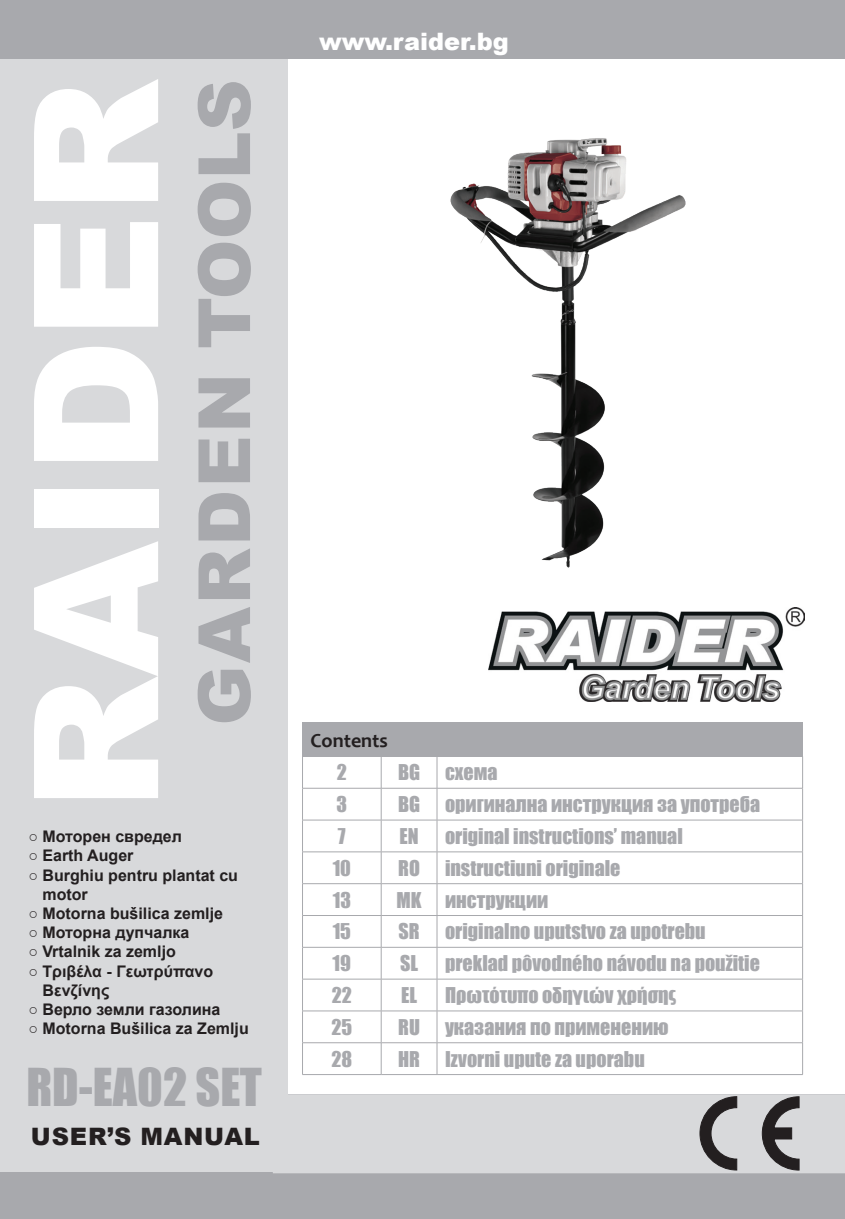
<style>
.page{position:relative;width:845px;height:1219px;background:#fff}
.page>*{position:absolute;margin:0;border:0;box-sizing:border-box;transform-origin:0 0}
.Body_Text_2{font:900 173.4px "Arial";color:#fff}
.Body_Text_2-2{font:900 72px "Arial";letter-spacing:.035em;color:#a8a9ad}
.t1{font:48px "Impact";color:#a8a9ad}
.Body_Text_2-3{font:900 24px "Arial";color:#fff}
.t2{font:900 24px "Arial";letter-spacing:.035em;color:#231f20}
.t3{font:20px "Impact";color:#a8a9ad}
.t4{font:700 20px "Candara";color:#231f20}
.SUB_1{font:700 16px/19.2px "Arial";color:#231f20}
</style>
<div class="page">
<div style="left:1px;top:1094px;width:844px;height:125px;background:#a8a9ad"></div>
<div style="left:0;top:0;width:287px;height:1171px;background:#d8d9db"></div>
<div style="left:0;top:0;width:845px;height:59px;background:#a8a9ad"></div>
<div style="left:302px;top:722px;width:500px;height:34px;background:#a8a9ad"></div>
<hr style="left:802px;top:756px;width:1px;height:32px;background:#a8a9ad">
<hr style="left:381px;top:788px;width:56px;height:1px;background:#a8a9ad">
<hr style="left:437px;top:788px;width:366px;height:1px;background:#a8a9ad">
<hr style="left:802px;top:788px;width:1px;height:32px;background:#a8a9ad">
<hr style="left:302px;top:820px;width:1px;height:32px;background:#a8a9ad">
<hr style="left:381px;top:820px;width:56px;height:1px;background:#a8a9ad">
<hr style="left:381px;top:820px;width:1px;height:32px;background:#a8a9ad">
<hr style="left:437px;top:820px;width:366px;height:1px;background:#a8a9ad">
<hr style="left:437px;top:820px;width:1px;height:32px;background:#a8a9ad">
<hr style="left:802px;top:820px;width:1px;height:32px;background:#a8a9ad">
<hr style="left:302px;top:851px;width:79px;height:1px;background:#a8a9ad">
<hr style="left:302px;top:852px;width:1px;height:31px;background:#a8a9ad">
<hr style="left:381px;top:851px;width:56px;height:1px;background:#a8a9ad">
<hr style="left:381px;top:852px;width:1px;height:31px;background:#a8a9ad">
<hr style="left:437px;top:851px;width:366px;height:1px;background:#a8a9ad">
<hr style="left:437px;top:852px;width:1px;height:31px;background:#a8a9ad">
<hr style="left:802px;top:852px;width:1px;height:31px;background:#a8a9ad">
<hr style="left:302px;top:883px;width:79px;height:1px;background:#a8a9ad">
<hr style="left:302px;top:884px;width:1px;height:31px;background:#a8a9ad">
<hr style="left:381px;top:883px;width:56px;height:1px;background:#a8a9ad">
<hr style="left:381px;top:884px;width:1px;height:31px;background:#a8a9ad">
<hr style="left:437px;top:883px;width:366px;height:1px;background:#a8a9ad">
<hr style="left:437px;top:884px;width:1px;height:31px;background:#a8a9ad">
<hr style="left:802px;top:884px;width:1px;height:31px;background:#a8a9ad">
<hr style="left:302px;top:915px;width:79px;height:1px;background:#a8a9ad">
<hr style="left:302px;top:916px;width:1px;height:31px;background:#a8a9ad">
<hr style="left:381px;top:915px;width:56px;height:1px;background:#a8a9ad">
<hr style="left:381px;top:916px;width:1px;height:31px;background:#a8a9ad">
<hr style="left:437px;top:915px;width:366px;height:1px;background:#a8a9ad">
<hr style="left:437px;top:916px;width:1px;height:31px;background:#a8a9ad">
<hr style="left:802px;top:916px;width:1px;height:31px;background:#a8a9ad">
<hr style="left:302px;top:947px;width:79px;height:1px;background:#a8a9ad">
<hr style="left:302px;top:947px;width:1px;height:32px;background:#a8a9ad">
<hr style="left:381px;top:947px;width:56px;height:1px;background:#a8a9ad">
<hr style="left:381px;top:947px;width:1px;height:32px;background:#a8a9ad">
<hr style="left:437px;top:947px;width:366px;height:1px;background:#a8a9ad">
<hr style="left:437px;top:947px;width:1px;height:32px;background:#a8a9ad">
<hr style="left:802px;top:947px;width:1px;height:32px;background:#a8a9ad">
<hr style="left:302px;top:979px;width:79px;height:1px;background:#a8a9ad">
<hr style="left:302px;top:979px;width:1px;height:32px;background:#a8a9ad">
<hr style="left:381px;top:979px;width:56px;height:1px;background:#a8a9ad">
<hr style="left:381px;top:979px;width:1px;height:32px;background:#a8a9ad">
<hr style="left:437px;top:979px;width:366px;height:1px;background:#a8a9ad">
<hr style="left:437px;top:979px;width:1px;height:32px;background:#a8a9ad">
<hr style="left:802px;top:979px;width:1px;height:32px;background:#a8a9ad">
<hr style="left:302px;top:1011px;width:79px;height:1px;background:#a8a9ad">
<hr style="left:302px;top:1011px;width:1px;height:31px;background:#a8a9ad">
<hr style="left:381px;top:1011px;width:56px;height:1px;background:#a8a9ad">
<hr style="left:381px;top:1011px;width:1px;height:31px;background:#a8a9ad">
<hr style="left:437px;top:1011px;width:366px;height:1px;background:#a8a9ad">
<hr style="left:437px;top:1011px;width:1px;height:31px;background:#a8a9ad">
<hr style="left:802px;top:1011px;width:1px;height:31px;background:#a8a9ad">
<hr style="left:302px;top:1042px;width:79px;height:1px;background:#a8a9ad">
<hr style="left:302px;top:1043px;width:1px;height:31px;background:#a8a9ad">
<hr style="left:381px;top:1042px;width:56px;height:1px;background:#a8a9ad">
<hr style="left:381px;top:1043px;width:1px;height:31px;background:#a8a9ad">
<hr style="left:437px;top:1042px;width:366px;height:1px;background:#a8a9ad">
<hr style="left:437px;top:1043px;width:1px;height:31px;background:#a8a9ad">
<hr style="left:802px;top:1043px;width:1px;height:31px;background:#a8a9ad">
<hr style="left:302px;top:1074px;width:79px;height:1px;background:#a8a9ad">
<hr style="left:381px;top:1074px;width:56px;height:1px;background:#a8a9ad">
<hr style="left:437px;top:1074px;width:366px;height:1px;background:#a8a9ad">
<hr style="left:302px;top:756px;width:1px;height:32px;background:#a8a9ad">
<hr style="left:381px;top:756px;width:1px;height:32px;background:#a8a9ad">
<hr style="left:437px;top:756px;width:1px;height:32px;background:#a8a9ad">
<hr style="left:302px;top:788px;width:79px;height:1px;background:#a8a9ad">
<hr style="left:302px;top:788px;width:1px;height:32px;background:#a8a9ad">
<hr style="left:381px;top:788px;width:1px;height:32px;background:#a8a9ad">
<hr style="left:437px;top:788px;width:1px;height:32px;background:#a8a9ad">
<hr style="left:302px;top:820px;width:79px;height:1px;background:#a8a9ad">
<div style="left:274px;top:1095px;width:570px;height:77px;background:#d8d9db"></div>
<div style="left:273px;top:1094px;width:572px;height:79px;border:2px solid #d8d9db"></div>
<svg style="left:700px;top:1097px;width:37px;height:73px"></svg>
<svg style="left:762px;top:1097px;width:37px;height:73px"></svg>
<img style="left:489px;top:607px;width:315px;height:95px">
<img style="left:450px;top:138px;width:236px;height:430px">
<p class="Body_Text_2" style="left:-30px;top:811px;width:734px;rotate:-90deg">RAIDER</p>
<p class="Body_Text_2-2" style="left:172px;top:726px;width:648px;rotate:-90deg">GARDEN TOOLS</p>
<p class="SUB_1" style="left:28px;top:827px;width:155px">○ Моторен свредел</p>
<p class="SUB_1" style="left:28px;top:846px;width:107px">○ Earth Auger</p>
<p class="SUB_1" style="left:43px;top:866px;width:197px;text-indent:-14px">○ Burghiu pentru plantat cu motor</p>
<p class="SUB_1" style="left:28px;top:904px;width:196px">○ Motorna bušilica zemlje</p>
<p class="SUB_1" style="left:28px;top:923px;width:163px">○ Моторна дупчалка</p>
<p class="SUB_1" style="left:28px;top:942px;width:149px">○ Vrtalnik za zemljo</p>
<p class="SUB_1" style="left:43px;top:962px;width:172px;text-indent:-14px">○ Τριβέλα - Γεωτρύπανο<br>Βενζίνης</p>
<p class="SUB_1" style="left:28px;top:1000px;width:194px">○ Верло земли газолина</p>
<p class="SUB_1" style="left:28px;top:1019px;width:222px">○ Motorna Bušilica za Zemlju</p>
<p class="t1" style="left:26px;top:1049px;width:237px">RD-EA02 SET</p>
<p class="t2" style="left:31px;top:1118px;width:230px">USER’S MANUAL</p>
<p class="Body_Text_2-3" style="left:319px;top:24px;width:191px">www.raider.bg</p>
<p class="t4" style="left:310px;top:728px;width:79px">Contents</p>
<p class="t3" style="left:337px;top:757px;width:12px">2</p>
<p class="t3" style="left:398px;top:757px;width:24px">BG</p>
<p class="t3" style="left:445px;top:757px;width:54px">схема</p>
<p class="t3" style="left:336px;top:789px;width:12px">3</p>
<p class="t3" style="left:398px;top:789px;width:24px">BG</p>
<p class="t3" style="left:445px;top:789px;width:317px">оригинална инструкция за употреба</p>
<p class="t3" style="left:338px;top:820px;width:9px">7</p>
<p class="t3" style="left:399px;top:820px;width:21px">EN</p>
<p class="t3" style="left:445px;top:820px;width:239px">original instructions’ manual</p>
<p class="t3" style="left:333px;top:852px;width:20px">10</p>
<p class="t3" style="left:398px;top:852px;width:23px">RO</p>
<p class="t3" style="left:445px;top:852px;width:177px">instructiuni originale</p>
<p class="t3" style="left:333px;top:884px;width:20px">13</p>
<p class="t3" style="left:396px;top:884px;width:27px">MK</p>
<p class="t3" style="left:445px;top:884px;width:105px">инструкции</p>
<p class="t3" style="left:333px;top:916px;width:20px">15</p>
<p class="t3" style="left:398px;top:916px;width:23px">SR</p>
<p class="t3" style="left:445px;top:916px;width:262px">originalno uputstvo za upotrebu</p>
<p class="t3" style="left:333px;top:948px;width:20px">19</p>
<p class="t3" style="left:400px;top:948px;width:19px">SL</p>
<p class="t3" style="left:445px;top:948px;width:316px">preklad pôvodného návodu na použitie</p>
<p class="t3" style="left:332px;top:980px;width:22px">22</p>
<p class="t3" style="left:401px;top:980px;width:17px">EL</p>
<p class="t3" style="left:445px;top:980px;width:233px">Πρωτότυπο οδηγιών χρήσης</p>
<p class="t3" style="left:331px;top:1011px;width:22px">25</p>
<p class="t3" style="left:398px;top:1011px;width:23px">RU</p>
<p class="t3" style="left:445px;top:1011px;width:225px">указания по применению</p>
<p class="t3" style="left:331px;top:1043px;width:22px">28</p>
<p class="t3" style="left:398px;top:1043px;width:23px">HR</p>
<p class="t3" style="left:445px;top:1043px;width:201px">Izvorni upute za uporabu</p>
</div>
